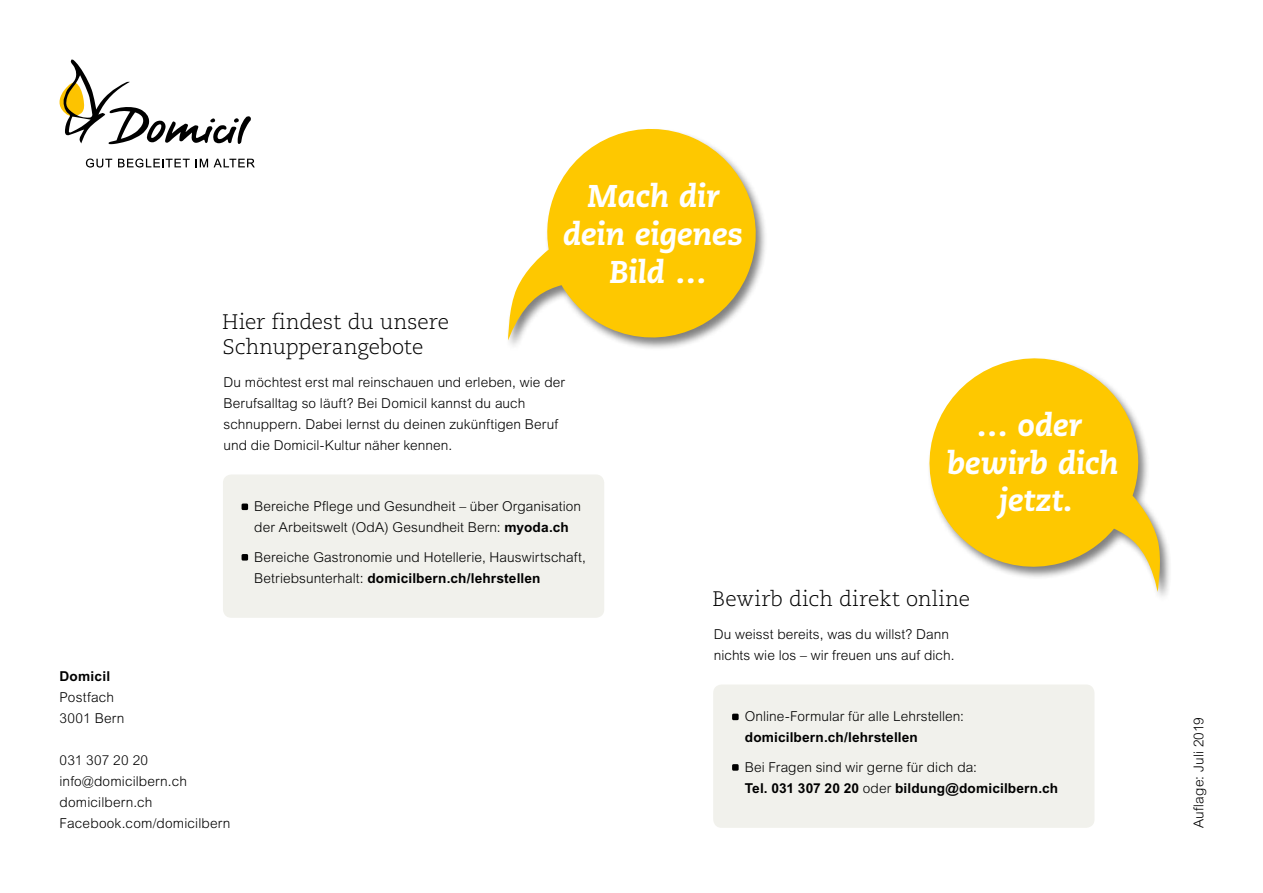
<style>
.page{position:relative;width:1263px;height:893px;background:#fff}
.page>*{position:absolute;margin:0;border:0;box-sizing:border-box;transform-origin:0 0}
.t1{font:italic 800 31.5px/37.8px "Caecilia LT Std";letter-spacing:-.01em;color:#fff;text-align:center}
.t2{font:300 21px/25.2px "Caecilia LT Std";letter-spacing:.005em;color:#000}
.t3{font:300 13.65px/21px "Arial MT Std";letter-spacing:.005em;color:#000}
.t4{font:700 13.65px/21px "Arial MT Std";letter-spacing:.01em;color:#000}
.s1{font-weight:700}
.s2{font-weight:300}
</style>
<div class="page">
<div style="left:223px;top:474px;width:381px;height:144px;background:#f1f1ec;border-radius:9px"></div>
<div style="left:242px;top:503px;width:6px;height:7px;background:#000"></div>
<div style="left:242px;top:554px;width:6px;height:7px;background:#000"></div>
<div style="left:713px;top:684px;width:381px;height:144px;background:#f1f1ec;border-radius:9px"></div>
<div style="left:732px;top:714px;width:7px;height:6px;background:#000"></div>
<div style="left:732px;top:764px;width:7px;height:7px;background:#000"></div>
<div style="left:926px;top:356px;width:246px;height:248px;background:#000;opacity:.5"></div>
<svg style="left:926px;top:356px;width:237px;height:236px;fill:#fec800"></svg>
<svg style="left:508px;top:128px;width:257px;height:221px;fill:#fec800"></svg>
<svg style="left:60px;top:60px;width:191px;height:84px"></svg>
<svg style="left:86px;top:159px;width:26px;height:9px"></svg>
<svg style="left:118px;top:159px;width:72px;height:9px"></svg>
<svg style="left:196px;top:159px;width:12px;height:8px"></svg>
<svg style="left:214px;top:159px;width:41px;height:8px"></svg>
<h2 class="t2" style="left:222px;top:309px;width:228px">Hier findest du unsere<br>Schnupperangebote</h2>
<h1 class="t1" style="left:563px;top:178px;width:182px">Mach dir dein eigenes<br>Bild …</h1>
<p class="t3" style="left:223px;top:371px;width:343px">Du möchtest erst mal reinschauen und erleben, wie der Berufsalltag so läuft? Bei Domicil kannst du auch schnuppern. Dabei lernst du deinen zukünftigen Beruf und die Domicil-Kultur näher kennen.</p>
<p class="t3" style="left:254px;top:496px;width:328px">Bereiche Pflege und Gesundheit – über Organisation der Arbeitswelt (OdA) Gesundheit Bern: <span class="s1">myoda.ch</span></p>
<p class="t3" style="left:254px;top:546px;width:333px">Bereiche Gastronomie und Hotellerie, Hauswirtschaft,<br>Betriebsunterhalt: <span class="s1">domicilbern.ch/lehrstellen</span></p>
<h1 class="t1" style="left:947px;top:406px;width:173px">… oder bewirb dich jetzt.</h1>
<h2 class="t2" style="left:712px;top:586px;width:259px">Bewirb dich direkt online</h2>
<p class="t4" style="left:60px;top:665px;width:52px">Domicil</p>
<p class="t3" style="left:60px;top:686px;width:66px">Postfach<br>3001 Bern</p>
<p class="t3" style="left:60px;top:749px;width:172px">031 307 20 20 info@domicilbern.ch domicilbern.ch<br>Facebook.com/domicilbern</p>
<p class="t3" style="left:714px;top:623px;width:242px">Du weisst bereits, was du willst? Dann nichts wie los – wir freuen uns auf dich.</p>
<p class="t3" style="left:745px;top:706px;width:221px">Online-Formular für alle Lehrstellen:</p>
<p class="t4" style="left:745px;top:727px;width:175px">domicilbern.ch/lehrstellen</p>
<p class="t4" style="left:745px;top:756px;width:315px"><span class="s2">Bei Fragen sind wir gerne für dich da:<br></span>Tel. 031 307 20 20 <span class="s2">oder</span> bildung@domicilbern.ch</p>
<p class="t3" style="left:1188px;top:828px;width:112px;rotate:-90deg">Auflage: Juli 2019</p>
</div>
